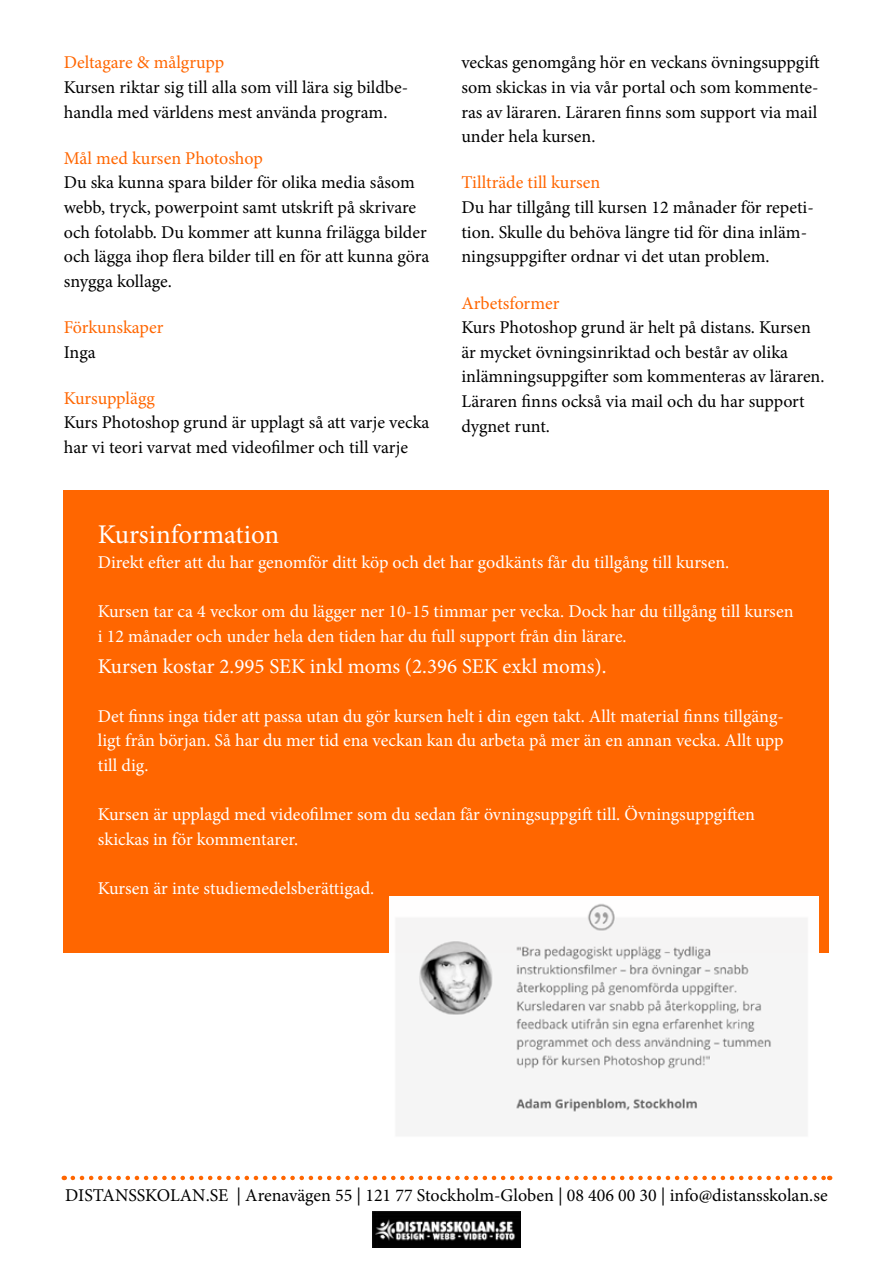
<style>
.page{position:relative;width:893px;height:1263px;background:#fff}
.page>*{position:absolute;margin:0;border:0;box-sizing:border-box;transform-origin:0 0}
.t1{font:27px "Minion Pro";color:#fff}
.t2{font:21px "Minion Pro";color:#fff}
.t3{font:18px/24.6px "Minion Pro";color:#000}
.t4{font:18px/24.6px "Minion Pro";color:#fff}
.t5{font:18px "Minion Pro";letter-spacing:-.005em;color:#f60}
</style>
<div class="page">
<svg style="left:73px;top:1176px;width:757px;height:4px"></svg>
<img style="left:373px;top:1211px;width:147px;height:36px">
<div style="left:64px;top:490px;width:765px;height:462px;background:#f60"></div>
<img style="left:389px;top:896px;width:429px;height:216px">
<p class="t5" style="left:64px;top:51px;width:162px">Deltagare &amp; målgrupp</p>
<p class="t3" style="left:64px;top:75px;width:346px">Kursen riktar sig till alla som vill lära sig bildbe&shy;handla med världens mest använda program.</p>
<p class="t5" style="left:64px;top:146px;width:201px">Mål med kursen Photoshop</p>
<p class="t3" style="left:64px;top:170px;width:367px">Du ska kunna spara bilder för olika media såsom webb, tryck, powerpoint samt utskrift på skrivare och fotolabb. Du kommer att kunna frilägga bilder och lägga ihop flera bilder till en för att kunna göra snygga kollage.</p>
<p class="t5" style="left:64px;top:315px;width:101px">Förkunskaper</p>
<p class="t3" style="left:64px;top:340px;width:33px">Inga</p>
<p class="t5" style="left:64px;top:386px;width:93px">Kursupplägg</p>
<p class="t3" style="left:64px;top:410px;width:367px">Kurs Photoshop grund är upplagt så att varje vecka har vi teori varvat med videofilmer och till varje</p>
<p class="t3" style="left:461px;top:50px;width:360px">veckas genomgång hör en veckans övningsuppgift som skickas in via vår portal och som kommente&shy;ras av läraren. Läraren finns som support via mail under hela kursen.</p>
<p class="t5" style="left:461px;top:171px;width:140px">Tillträde till kursen</p>
<p class="t3" style="left:461px;top:195px;width:354px">Du har tillgång till kursen 12 månader för repeti&shy;tion. Skulle du behöva längre tid för dina inläm&shy;ningsuppgifter ordnar vi det utan problem.</p>
<p class="t5" style="left:461px;top:291px;width:100px">Arbetsformer</p>
<p class="t3" style="left:461px;top:315px;width:365px">Kurs Photoshop grund är helt på distans. Kursen är mycket övningsinriktad och består av olika inlämningsuppgifter som kommenteras av läraren.<br>Läraren finns också via mail och du har support dygnet runt.</p>
<h1 class="t1" style="left:98px;top:517px;width:183px">Kursinformation</h1>
<p class="t4" style="left:98px;top:550px;width:633px">Direkt efter att du har genomför ditt köp och det har godkänts får du tillgång till kursen.</p>
<p class="t4" style="left:98px;top:599px;width:697px">Kursen tar ca 4 veckor om du lägger ner 10-15 timmar per vecka. Dock har du tillgång till kursen i 12 månader och under hela den tiden har du full support från din lärare.</p>
<p class="t2" style="left:98px;top:652px;width:510px">Kursen kostar 2.995 SEK inkl moms (2.396 SEK exkl moms).</p>
<p class="t4" style="left:98px;top:704px;width:687px;text-align:justify">Det finns inga tider att passa utan du gör kursen helt i din egen takt. Allt material finns tillgäng&shy;ligt från början. Så har du mer tid ena veckan kan du arbeta på mer än en annan vecka. Allt upp till dig.</p>
<p class="t4" style="left:98px;top:802px;width:659px">Kursen är upplagd med videofilmer som du sedan får övningsuppgift till. Övningsuppgiften skickas in för kommentarer.</p>
<p class="t4" style="left:98px;top:876px;width:278px">Kursen är inte studiemedelsberättigad.</p>
<p class="t3" style="left:65px;top:1182px;width:764px">DISTANSSKOLAN.SE | Arenavägen 55 | 121 77 Stockholm-Globen | 08 406 00 30 | info@distansskolan.se</p>
</div>
